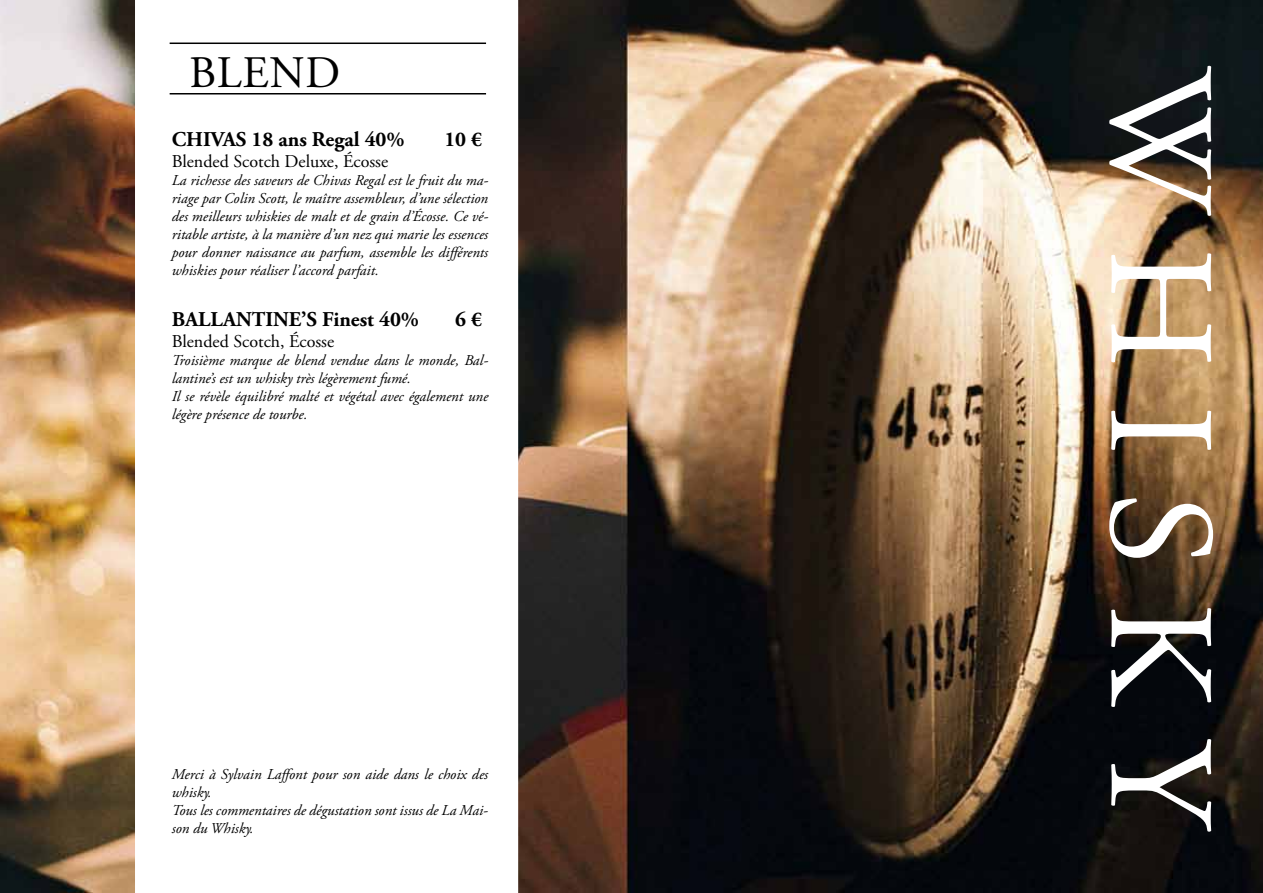
<style>
.page{position:relative;width:1263px;height:893px;background:#fff}
.page>*{position:absolute;margin:0;border:0;box-sizing:border-box;transform-origin:0 0}
.t1{font:150px "Adobe Garamond Pro";color:#fff}
.t2{font:45px "Adobe Garamond Pro";color:#000}
.t3{font:700 21px "Adobe Garamond Pro";color:#000}
.t4{font:18px "Adobe Garamond Pro";color:#000}
.t5{font:italic 15px/18px "Adobe Garamond Pro";color:#000}
</style>
<div class="page">
<img style="left:0;top:0;width:1263px;height:893px">
<svg style="left:135px;top:0;width:383px;height:893px"></svg>
<hr style="left:170px;top:93px;width:316px;height:2px;background:#000">
<hr style="left:170px;top:43px;width:316px;height:1px;background:#000">
<h2 class="t2" style="left:189px;top:45px;width:153px">Blend</h2>
<h1 class="t1" style="left:1249px;top:67px;width:768px;rotate:90deg">Whisky</h1>
<h3 class="t3" style="left:172px;top:127px;width:234px">CHIVAS 18 ans Regal 40%</h3>
<h3 class="t3" style="left:444px;top:127px;width:39px">10 €</h3>
<p class="t4" style="left:172px;top:151px;width:218px">Blended Scotch Deluxe, Écosse</p>
<p class="t5" style="left:172px;top:172px;width:318px;text-align:justify">La richesse des saveurs de Chivas Regal est le fruit du ma&shy;riage par Colin Scott, le maître assembleur, d’une sélection des meilleurs whiskies de malt et de grain d’Écosse. Ce vé&shy;ritable artiste, à la manière d’un nez qui marie les essences pour donner naissance au parfum, assemble les différents whiskies pour réaliser l’accord parfait.</p>
<h3 class="t3" style="left:172px;top:307px;width:249px">BALLANTINE’S Finest 40%</h3>
<h3 class="t3" style="left:455px;top:307px;width:28px">6 €</h3>
<p class="t4" style="left:172px;top:331px;width:164px">Blended Scotch, Écosse</p>
<p class="t5" style="left:172px;top:352px;width:318px">Troisième marque de blend vendue dans le monde, Bal&shy;lantine’s est un whisky très légèrement fumé.<br>Il se révèle équilibré malté et végétal avec également une légère présence de tourbe.</p>
<p class="t5" style="left:172px;top:766px;width:318px">Merci à Sylvain Laffont pour son aide dans le choix des whisky.<br>Tous les commentaires de dégustation sont issus de La Mai&shy;son du Whisky.</p>
</div>
